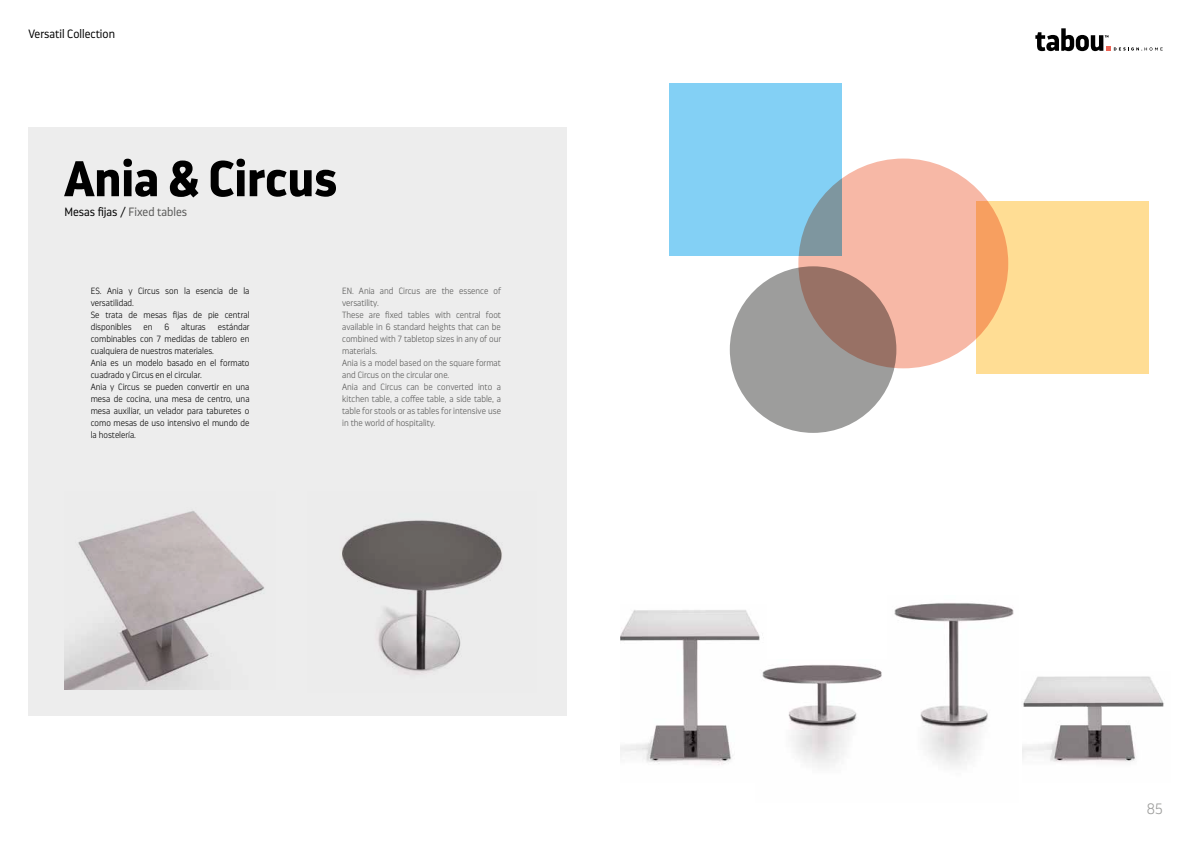
<style>
.page{position:relative;width:1191px;height:842px;background:#fff}
.page>*{position:absolute;margin:0;border:0;box-sizing:border-box;transform-origin:0 0}
.t1{font:700 50px "Darwin Pro";color:#000}
.t2{font:200 15px "Darwin Pro";color:#9d9d9c}
.t3{font:300 12px "Darwin Pro";color:#000}
.t4{font:200 9px/12px "Darwin Pro";color:#000}
.t5{font:200 9px/12px "Darwin Pro";color:#575756}
.s1{color:#575756}
</style>
<div class="page">
<div style="left:28px;top:127px;width:539px;height:588px;background:#ededed"></div>
<img style="left:341px;top:520px;width:161px;height:154px">
<div style="left:976px;top:201px;width:173px;height:172px;background:#ffdd94"></div>
<div style="left:669px;top:83px;width:172px;height:172px;background:#83d0f5"></div>
<svg style="left:798px;top:159px;width:210px;height:209px;background:#edb29d"></svg>
<svg style="left:730px;top:266px;width:166px;height:167px;background:#9b908c"></svg>
<img style="left:64px;top:511px;width:200px;height:178px">
<img style="left:620px;top:610px;width:140px;height:155px">
<img style="left:1022px;top:707px;width:114px;height:55px">
<img style="left:1023px;top:676px;width:141px;height:31px">
<img style="left:756px;top:684px;width:101px;height:83px">
<img style="left:756px;top:660px;width:126px;height:24px">
<img style="left:894px;top:603px;width:120px;height:163px">
<svg style="left:1035px;top:28px;width:127px;height:23px"></svg>
<h3 class="t3" style="left:28px;top:26px;width:88px">Versatil Collection</h3>
<h1 class="t1" style="left:64px;top:143px;width:274px">Ania &amp; Circus</h1>
<h3 class="t3" style="left:64px;top:204px;width:124px">Mesas fijas / <span class="s1">Fixed tables</span></h3>
<p class="t4" style="left:91px;top:285px;width:160px">ES. Ania y Circus son la esencia de la versatilidad.<br>Se trata de mesas fijas de pie central disponibles</p>
<p class="t4" style="left:91px;top:321px;width:160px;text-indent:127px">estándar combinables con 7 medidas de tablero en cualquiera de nuestros materiales.<br>Ania es un modelo basado en el formato cuadrado y Circus en el circular.<br>Ania y Circus se pueden convertir en una mesa de cocina, una mesa de centro, una mesa auxiliar, un velador para taburetes o como mesas de uso intensivo el mundo de la hostelería.</p>
<p class="t4" style="left:143px;top:321px;width:11px">en</p>
<p class="t4" style="left:164px;top:321px;width:6px">6</p>
<p class="t4" style="left:181px;top:321px;width:26px">alturas</p>
<p class="t5" style="left:342px;top:285px;width:160px">EN. Ania and Circus are the essence of versatility.<br>These are fixed tables with central foot available in 6 standard heights that can be combined with 7 tabletop sizes in any of our materials.<br>Ania is a model based on the square format and Circus on the circular one.<br>Ania and Circus can be converted into a kitchen table, a coffee table, a side table, a table for stools or as tables for intensive use in the world of hospitality.</p>
<h2 class="t2" style="left:1146px;top:799px;width:17px">85</h2>
</div>
